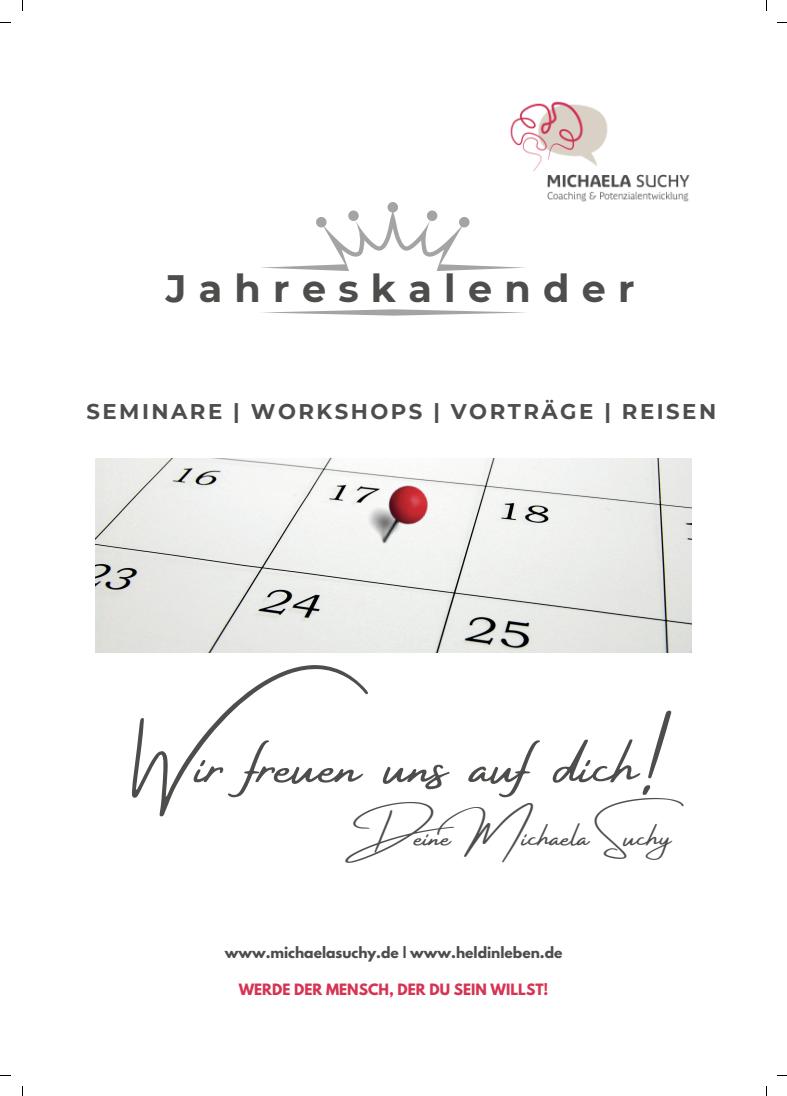
<style>
.page{position:relative;width:787px;height:1096px;background:#fff}
.page>*{position:absolute;margin:0;border:0;box-sizing:border-box;transform-origin:0 0}
.t1{font:64.5px "font 000000002 c 22 ae 9 d";color:#4d4d4b}
.t2{font:38.12px "font 000000002 c 22 ae 9 d";letter-spacing:.325em;color:#4d4d4b}
.t3{font:32.38px "font 000000002 c 22 ae 9 d";color:#4d4d4b}
.t4{font:21.25px "font 000000002 c 22 ae 9 d";letter-spacing:.115em;color:#4d4d4b}
.t5{font:13.88px "font 000000002 c 22 ae 9 d";color:#4d4d4b}
.t6{font:13.88px "font 000000002 c 22 ae 9 d";color:#d53452}
</style>
<div class="page">
<img style="left:510px;top:101px;width:180px;height:101px">
<svg style="left:261px;top:202px;width:264px;height:69px"></svg>
<svg style="left:262px;top:309px;width:264px;height:6px"></svg>
<img style="left:96px;top:459px;width:595px;height:194px">
<img style="left:359px;top:468px;width:86px;height:89px">
<h2 class="t2" style="left:166px;top:265px;width:470px">Jahreskalender</h2>
<h3 class="t4" style="left:87px;top:398px;width:631px">SEMINARE | WORKSHOPS | VORTRÄGE | REISEN</h3>
<h1 class="t1" style="left:136px;top:729px;width:517px">Wir freuen uns auf dich!</h1>
<h3 class="t3" style="left:345px;top:818px;width:347px">Deine Michaela Suchy</h3>
<p class="t5" style="left:225px;top:945px;width:339px">www.michaelasuchy.de | www.heldinleben.de</p>
<p class="t6" style="left:239px;top:982px;width:311px">WERDE DER MENSCH, DER DU SEIN WILLST!</p>
</div>
